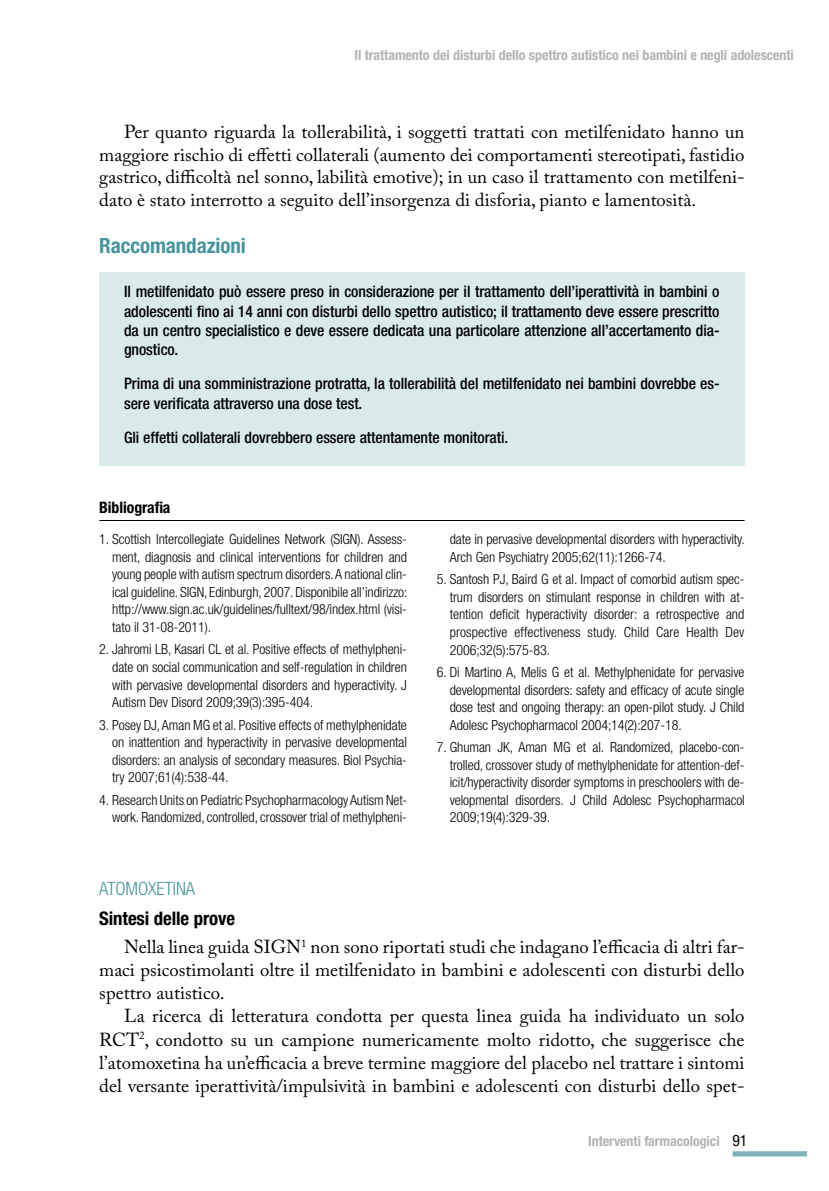
<style>
.page{position:relative;width:829px;height:1191px;background:#fff}
.page>*{position:absolute;margin:0;border:0;box-sizing:border-box;transform-origin:0 0}
.t1{font:700 condensed 21px "Helvetica Neue LT Std";letter-spacing:-.005em;color:#47949d}
.t2{font:18.72px/23.1px "Adobe Caslon Pro";color:#000;text-align:justify}
.t3{font:700 condensed 18.72px "Helvetica Neue LT Std";letter-spacing:-.005em;color:#000}
.t4{font:300 condensed 18.38px "Helvetica Neue LT Std";color:#47949d}
.t5{font:500 condensed 15.75px/19.2px "Helvetica Neue LT Std";letter-spacing:-.005em;color:#000;text-align:justify}
.t6{font:700 condensed 15.75px "Helvetica Neue LT Std";letter-spacing:-.005em;color:#000}
.t7{font:condensed 15.75px "Helvetica Neue LT Std";color:#000}
.t8{font:300 condensed 14px/17.5px "Helvetica Neue LT Std";letter-spacing:-.005em;color:#000;text-align:justify}
.t9{font:700 condensed 14px "Helvetica Neue LT Std";letter-spacing:-.005em;color:#b1b3b4}
</style>
<div class="page">
<div style="left:732px;top:1151px;width:74px;height:5px;background:#7eb4ba"></div>
<div style="left:99px;top:273px;width:645px;height:193px;background:#daeaeb"></div>
<hr style="left:99px;top:520px;width:645px;height:1px;background:#000">
<p class="t9" style="left:354px;top:46px;width:441px">Il trattamento dei disturbi dello spettro autistico nei bambini e negli adolescenti</p>
<p class="t2" style="left:99px;top:120px;width:646px;text-indent:25px">Per quanto riguarda la tollerabilità, i soggetti trattati con metilfenidato hanno un maggiore rischio di effetti collaterali (aumento dei comportamenti stereotipati, fastidio gastrico, difficoltà nel sonno, labilità emotive); in un caso il trattamento con metilfeni&shy;dato è stato interrotto a seguito dell’insorgenza di disforia, pianto e lamentosità.</p>
<h1 class="t1" style="left:99px;top:233px;width:148px">Raccomandazioni</h1>
<p class="t5" style="left:124px;top:282px;width:597px">Il metilfenidato può essere preso in considerazione per il trattamento dell’iperattività in bambini o adolescenti fino ai 14 anni con disturbi dello spettro autistico; il trattamento deve essere prescritto da un centro specialistico e deve essere dedicata una particolare attenzione all’accertamento dia&shy;gnostico.</p>
<p class="t5" style="left:124px;top:374px;width:597px">Prima di una somministrazione protratta, la tollerabilità del metilfenidato nei bambini dovrebbe es&shy;sere verificata attraverso una dose test.</p>
<p class="t5" style="left:124px;top:427px;width:385px">Gli effetti collaterali dovrebbero essere attentamente monitorati.</p>
<p class="t6" style="left:99px;top:497px;width:73px">Bibliografia</p>
<p class="t8" style="left:112px;top:530px;width:297px;text-indent:-13px">1. Scottish Intercollegiate Guidelines Network (SIGN). Assess&shy;ment, diagnosis and clinical interventions for children and young people with autism spectrum disorders. A national clin&shy;ical guideline. SIGN, Edinburgh, 2007. Disponibile all’indirizzo: http://www.sign.ac.uk/guidelines/fulltext/98/index.html (visi&shy;tato il 31-08-2011).</p>
<p class="t8" style="left:112px;top:640px;width:296px;text-indent:-13px">2. Jahromi LB, Kasari CL et al. Positive effects of methylpheni&shy;date on social communication and self-regulation in children with pervasive developmental disorders and hyperactivity. J Autism Dev Disord 2009;39(3):395-404.</p>
<p class="t8" style="left:112px;top:715px;width:296px;text-indent:-13px">3. Posey DJ, Aman MG et al. Positive effects of methylphenidate on inattention and hyperactivity in pervasive developmental disorders: an analysis of secondary measures. Biol Psychia&shy;try 2007;61(4):538-44.</p>
<p class="t8" style="left:99px;top:791px;width:309px;text-align:right">4. Research Units on Pediatric Psychopharmacology Autism Net&shy;work. Randomized, controlled, crossover trial of methylpheni-</p>
<p class="t8" style="left:449px;top:530px;width:297px">date in pervasive developmental disorders with hyperactivity.<br>Arch Gen Psychiatry 2005;62(11):1266-74.</p>
<p class="t8" style="left:449px;top:570px;width:296px;text-indent:-13px">5. Santosh PJ, Baird G et al. Impact of comorbid autism spec&shy;trum disorders on stimulant response in children with at&shy;tention deficit hyperactivity disorder: a retrospective and prospective effectiveness study. Child Care Health Dev 2006;32(5):575-83.</p>
<p class="t8" style="left:449px;top:663px;width:296px;text-indent:-13px">6. Di Martino A, Melis G et al. Methylphenidate for pervasive developmental disorders: safety and efficacy of acute single dose test and ongoing therapy: an open-pilot study. J Child Adolesc Psychopharmacol 2004;14(2):207-18.</p>
<p class="t8" style="left:449px;top:738px;width:296px;text-indent:-13px">7. Ghuman JK, Aman MG et al. Randomized, placebo-con&shy;trolled, crossover study of methylphenidate for attention-def&shy;icit/hyperactivity disorder symptoms in preschoolers with de&shy;velopmental disorders. J Child Adolesc Psychopharmacol 2009;19(4):329-39.</p>
<h3 class="t4" style="left:99px;top:878px;width:18px">Atomoxetina</h3>
<h2 class="t3" style="left:99px;top:907px;width:137px">Sintesi delle prove</h2>
<h2 class="t2" style="left:99px;top:935px;width:646px;text-indent:25px">Nella linea guida SIGN<sup>1</sup> non sono riportati studi che indagano l’efficacia di altri far&shy;maci psicostimolanti oltre il metilfenidato in bambini e adolescenti con disturbi dello spettro autistico.</h2>
<p class="t2" style="left:99px;top:1004px;width:646px;text-indent:25px">La ricerca di letteratura condotta per questa linea guida ha individuato un solo RCT<sup>2</sup>, condotto su un campione numericamente molto ridotto, che suggerisce che l’atomoxetina ha un’efficacia a breve termine maggiore del placebo nel trattare i sintomi del versante iperattività/impulsività in bambini e adolescenti con disturbi dello spet-</p>
<p class="t9" style="left:588px;top:1133px;width:133px">Interventi farmacologici</p>
<p class="t7" style="left:732px;top:1131px;width:16px">91</p>
</div>
